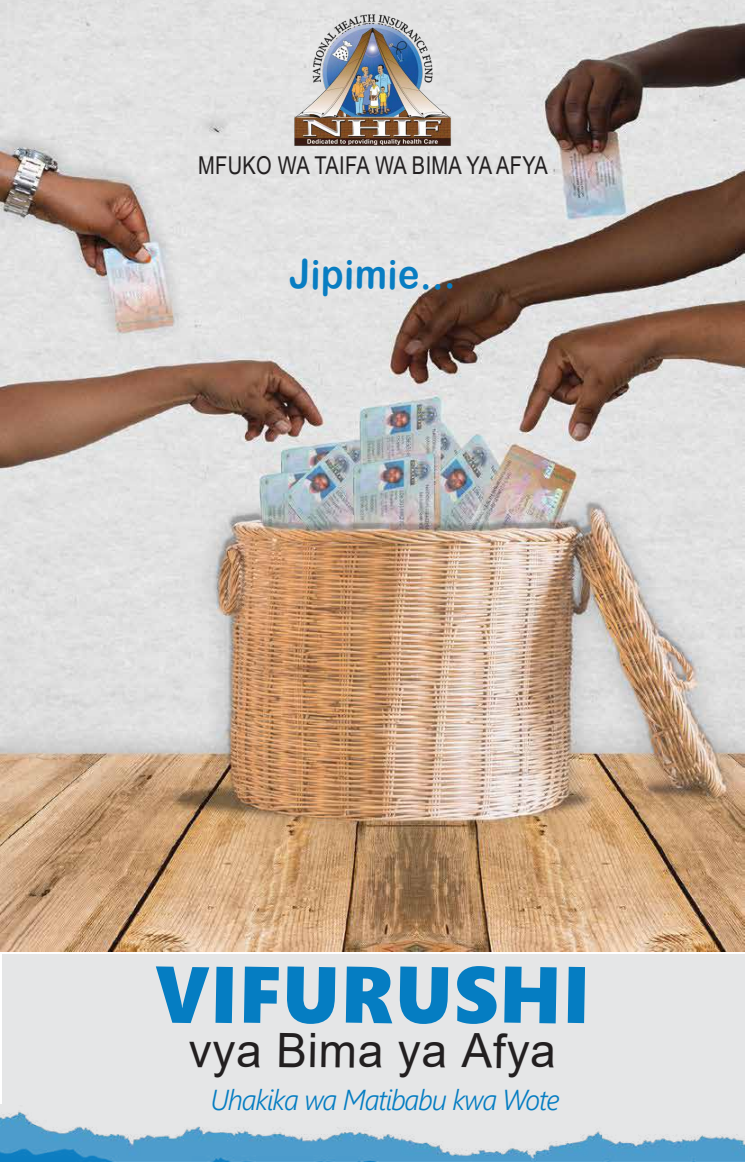
<style>
.page{position:relative;width:745px;height:1162px;background:#fff}
.page>*{position:absolute;margin:0;border:0;box-sizing:border-box;transform-origin:0 0}
.t1{font:80px "Segoe UI Black";color:#057dc2}
.t2{font:67.25px "Segoe UI Black";color:#087dc2;scale:.89 1}
.t3{font:47.5px "Arial";color:#221f20}
.t4{font:40.62px "Arial Rounded MT Bold";color:#087dc2;scale:.89 1}
.t5{font:37px "Arial";color:#221f20;scale:.89 1}
.t6{font:italic 300 28.75px "Segoe UI";letter-spacing:-.04em;color:#057dc2}
.t7{font:24.62px "Arial";letter-spacing:.015em;color:#221f20;scale:.81 1}
.t8{font:italic 300 20.25px "Segoe UI";letter-spacing:-.04em;color:#087dc2;scale:.89 1}
</style>
<div class="page">
<div style="left:3px;top:954px;width:741px;height:207px;background:#e5e6e7"></div>
<img style="left:0;top:0;width:744px;height:951px">
<img style="left:0;top:1098px;width:744px;height:64px">
<div style="left:137px;top:1027px;width:470px;height:94px;background:#e5e6e7"></div>
<img style="left:292px;top:0;width:160px;height:159px">
<p class="t7" style="left:198px;top:148px;width:433px">MFUKO WA TAIFA WA BIMA YA AFYA</p>
<h3 class="t4" style="left:289px;top:248px;width:188px;rotate:1deg">Jipimie...</h3>
<h2 class="t2" style="left:210px;top:936px;width:355px;rotate:1deg">VIFURUSHI</h2>
<h3 class="t5" style="left:244px;top:1020px;width:301px;rotate:1deg">vya Bima ya Afya</h3>
<p class="t8" style="left:258px;top:1076px;width:257px">Uhakika wa Matibabu kwa Wote</p>
<h1 class="t1" style="left:156px;top:933px;width:436px;rotate:1deg">VIFURUSHI</h1>
<h3 class="t3" style="left:189px;top:1015px;width:368px;rotate:1deg">vya Bima ya Afya</h3>
<h3 class="t6" style="left:210px;top:1072px;width:350px">Uhakika wa Matibabu kwa Wote</h3>
</div>
